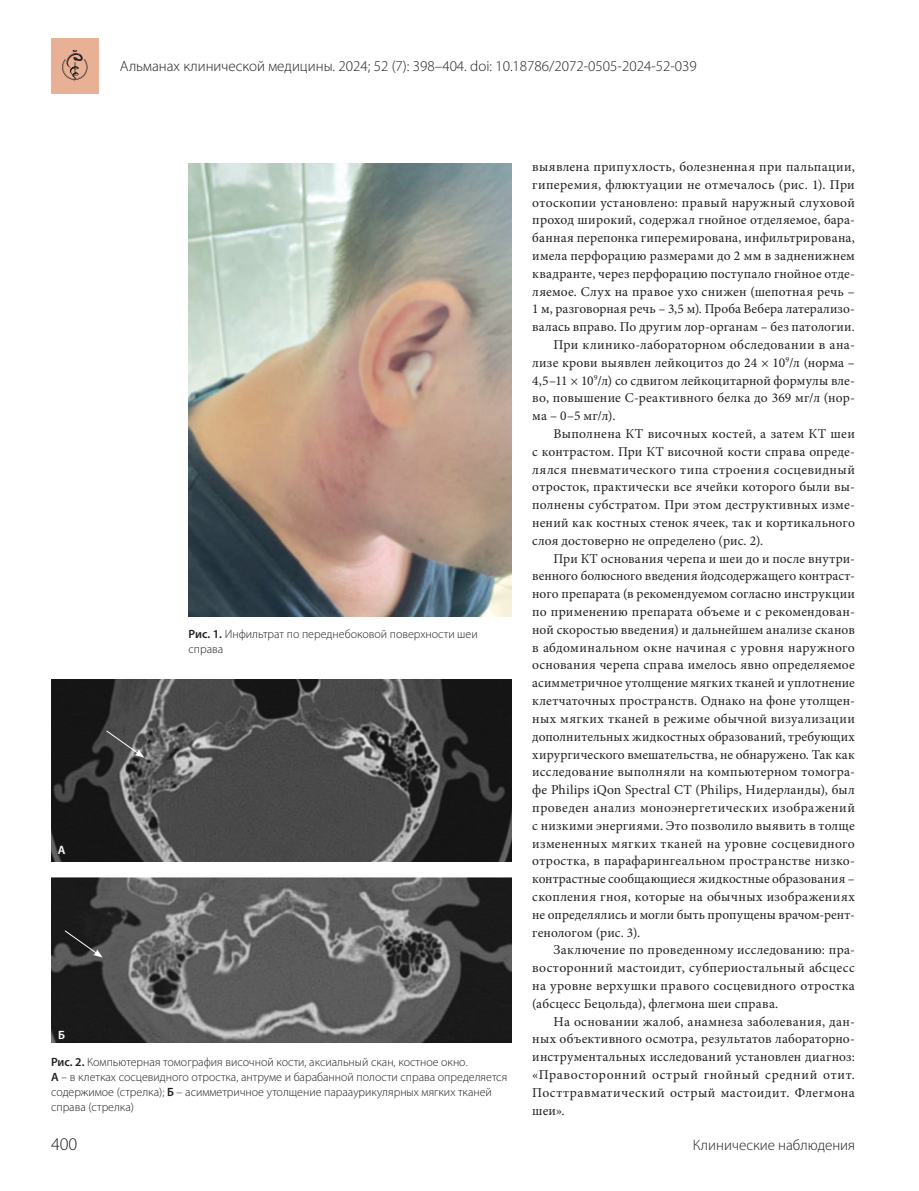
<style>
.page{position:relative;width:919px;height:1191px;background:#fff}
.page>*{position:absolute;margin:0;border:0;box-sizing:border-box;transform-origin:0 0}
.t1{font:300 18px "Myriad Pro";color:#231f20}
.t2{font:300 15px "Myriad Pro";color:#231f20}
.Main{font:13.5px/17.9px "Minion Pro";letter-spacing:.015em;color:#231f20;text-align:justify}
.Рисунок_Подпись{font:300 12px/15px "Myriad Pro";color:#231f20}
.Рисунок_Буква_в_рису{font:600 12px "Myriad Pro";color:#fff}
.s1{font-weight:600}
</style>
<div class="page">
<img style="left:189px;top:163px;width:322px;height:453px">
<img style="left:51px;top:679px;width:460px;height:182px">
<img style="left:51px;top:877px;width:460px;height:165px">
<svg style="left:56px;top:835px;width:11px;height:20px"></svg>
<svg style="left:58px;top:1029px;width:9px;height:11px"></svg>
<svg style="left:105px;top:730px;width:39px;height:27px"></svg>
<svg style="left:64px;top:929px;width:39px;height:28px"></svg>
<div style="left:51px;top:38px;width:48px;height:55px;background:#e8b095"></div>
<svg style="left:62px;top:50px;width:25px;height:32px"></svg>
<p class="t2" style="left:120px;top:57px;width:578px">Альманах клинической медицины. 2024; 52 (7): 398–404. doi: 10.18786/2072-0505-2024-52-039</p>
<p class="Рисунок_Буква_в_рису" style="left:58px;top:842px;width:9px">А</p>
<p class="Рисунок_Буква_в_рису" style="left:58px;top:1027px;width:8px">Б</p>
<p class="Рисунок_Подпись" style="left:189px;top:626px;width:290px"><span class="s1">Рис. 1.</span> Инфильтрат по переднебоковой поверхности шеи справа</p>
<p class="Рисунок_Подпись" style="left:51px;top:1054px;width:457px"><span class="s1">Рис. 2.</span> Компьютерная томография височной кости, аксиальный скан, костное окно.<br><span class="s1">А</span> – в клетках сосцевидного отростка, антруме и барабанной полости справа определяется содержимое (стрелка); <span class="s1">Б</span> – асимметричное утолщение парааурикулярных мягких тканей справа (стрелка)</p>
<p class="Main" style="left:532px;top:158px;width:324px">выявлена припухлость, болезненная при пальпации, гиперемия, флюктуации не отмечалось (рис. 1). При отоскопии установлено: правый наружный слуховой проход широкий, содержал гнойное отделяемое, бара&shy;банная перепонка гиперемирована, инфильтрирована, имела перфорацию размерами до 2 мм в задненижнем квадранте, через перфорацию поступало гнойное отде&shy;ляемое. Слух на правое ухо снижен (шепотная речь – 1 м, разговорная речь – 3,5 м). Проба Вебера латерализо&shy;валась вправо. По другим лор-органам – без патологии.</p>
<p class="Main" style="left:532px;top:336px;width:324px;text-indent:21px">При клинико-лабораторном обследовании в ана&shy;лизе крови выявлен лейкоцитоз до 24 × 10<sup>9</sup>/л (норма – 4,5–11 × 10<sup>9</sup>/л) со сдвигом лейкоцитарной формулы вле&shy;во, повышение С-реактивного белка до 369 мг/л (нор&shy;ма – 0–5 мг/л).</p>
<p class="Main" style="left:532px;top:425px;width:324px;text-indent:21px">Выполнена КТ височных костей, а затем КТ шеи с контрастом. При КТ височной кости справа опреде&shy;лялся пневматического типа строения сосцевидный отросток, практически все ячейки которого были вы&shy;полнены субстратом. При этом деструктивных изме&shy;нений как костных стенок ячеек, так и кортикального слоя достоверно не определено (рис. 2).</p>
<p class="Main" style="left:532px;top:549px;width:324px;text-indent:21px">При КТ основания черепа и шеи до и после внутри&shy;венного болюсного введения йодсодержащего контраст&shy;ного препарата (в рекомендуемом согласно инструкции по применению препарата объеме и с рекомендован&shy;ной скоростью введения) и дальнейшем анализе сканов в абдоминальном окне начиная с уровня наружного основания черепа справа имелось явно определяемое асимметричное утолщение мягких тканей и уплотнение клетчаточных пространств. Однако на фоне утолщен&shy;ных мягких тканей в режиме обычной визуализации дополнительных жидкостных образований, требующих хирургического вмешательства, не обнаружено. Так как исследование выполняли на компьютерном томогра&shy;фе Philips iQon Spectral CT (Philips, Нидерланды), был проведен анализ моноэнергетических изображений с низкими энергиями. Это позволило выявить в толще измененных мягких тканей на уровне сосцевидного отростка, в парафарингеальном пространстве низко&shy;контрастные сообщающиеся жидкостные образования – скопления гноя, которые на обычных изображениях не определялись и могли быть пропущены врачом-рент&shy;генологом (рис. 3).</p>
<p class="Main" style="left:532px;top:941px;width:324px;text-indent:21px">Заключение по проведенному исследованию: пра&shy;восторонний мастоидит, субпериостальный абсцесс на уровне верхушки правого сосцевидного отростка (абсцесс Бецольда), флегмона шеи справа.</p>
<p class="Main" style="left:532px;top:1012px;width:324px;text-indent:21px">На основании жалоб, анамнеза заболевания, дан&shy;ных объективного осмотра, результатов лабораторно&shy;инструментальных исследований установлен диагноз: «Правосторонний острый гнойный средний отит.<br>Посттравматический острый мастоидит. Флегмона шеи».</p>
<h1 class="t1" style="left:51px;top:1133px;width:28px">400</h1>
<p class="t2" style="left:692px;top:1136px;width:164px">Клинические наблюдения</p>
</div>
